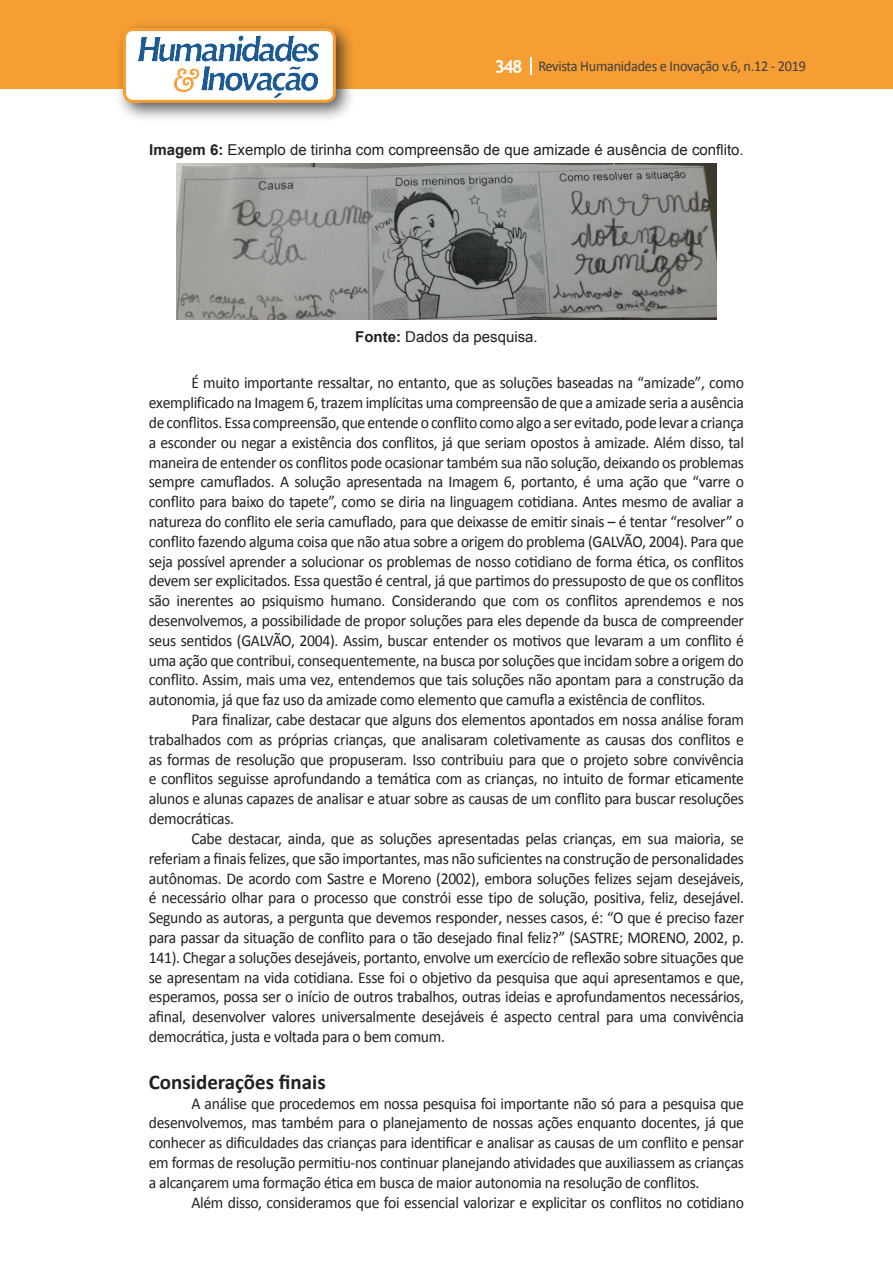
<style>
.page{position:relative;width:893px;height:1263px;background:#fff}
.page>*{position:absolute;margin:0;border:0;box-sizing:border-box;transform-origin:0 0}
.Titulo_2{font:700 21px "Calibri";color:#231f20}
.texto{font:16.5px/19.8px "Calibri";letter-spacing:-.02em;color:#231f20;text-align:justify;scale:.95 1}
.t1{font:15px "Arial";color:#231f20}
.t2{font:15px "Calibri";letter-spacing:-.02em;color:#3e3e3f;scale:.95 1}
.s1{font-family:"Trebuchet MS";font-weight:700;font-size:18px;color:#fff}
.s2{font-weight:700}
</style>
<div class="page">
<div style="left:0;top:0;width:893px;height:88px;background:#f69e34"></div>
<svg style="left:530px;top:57px;width:2px;height:18px"></svg>
<div style="left:115px;top:20px;width:241px;height:103px;background:#231f20;opacity:.75"></div>
<div style="left:125px;top:30px;width:209px;height:71px;background:#fff;border-radius:9px"></div>
<img style="left:138px;top:35px;width:181px;height:62px">
<div style="left:123px;top:28px;width:213px;height:75px;border:3px solid #f69e34;border-radius:9px"></div>
<img style="left:176px;top:164px;width:541px;height:155px">
<p class="t2" style="left:495px;top:57px;width:329px"><span class="s1">348</span> Revista Humanidades e Inovação v.6, n.12 - 2019</p>
<p class="t1" style="left:149px;top:140px;width:596px"><span class="s2">Imagem 6:</span> Exemplo de tirinha com compreensão de que amizade é ausência de conflito.</p>
<p class="t1" style="left:355px;top:327px;width:184px"><span class="s2">Fonte:</span> Dados da pesquisa.</p>
<p class="texto" style="left:149px;top:373px;width:628px;text-indent:43px">É muito importante ressaltar, no entanto, que as soluções baseadas na “amizade”, como exemplificado na Imagem 6, trazem implícitas uma compreensão de que a amizade seria a ausência de conflitos. Essa compreensão, que entende o conflito como algo a ser evitado, pode levar a criança a esconder ou negar a existência dos conflitos, já que seriam opostos à amizade. Além disso, tal maneira de entender os conflitos pode ocasionar também sua não solução, deixando os problemas sempre camuflados. A solução apresentada na Imagem 6, portanto, é uma ação que “varre o conflito para baixo do tapete”, como se diria na linguagem cotidiana. Antes mesmo de avaliar a natureza do conflito ele seria camuflado, para que deixasse de emitir sinais – é tentar “resolver” o conflito fazendo alguma coisa que não atua sobre a origem do problema (GALVÃO, 2004). Para que seja possível aprender a solucionar os problemas de nosso cotidiano de forma ética, os conflitos devem ser explicitados. Essa questão é central, já que partimos do pressuposto de que os conflitos são inerentes ao psiquismo humano. Considerando que com os conflitos aprendemos e nos desenvolvemos, a possibilidade de propor soluções para eles depende da busca de compreender seus sentidos (GALVÃO, 2004). Assim, buscar entender os motivos que levaram a um conflito é uma ação que contribui, consequentemente, na busca por soluções que incidam sobre a origem do conflito. Assim, mais uma vez, entendemos que tais soluções não apontam para a construção da autonomia, já que faz uso da amizade como elemento que camufla a existência de conflitos.</p>
<p class="texto" style="left:149px;top:710px;width:628px;text-indent:43px">Para finalizar, cabe destacar que alguns dos elementos apontados em nossa análise foram trabalhados com as próprias crianças, que analisaram coletivamente as causas dos conflitos e as formas de resolução que propuseram. Isso contribuiu para que o projeto sobre convivência e conflitos seguisse aprofundando a temática com as crianças, no intuito de formar eticamente alunos e alunas capazes de analisar e atuar sobre as causas de um conflito para buscar resoluções democráticas.</p>
<p class="texto" style="left:149px;top:828px;width:628px;text-indent:43px">Cabe destacar, ainda, que as soluções apresentadas pelas crianças, em sua maioria, se referiam a finais felizes, que são importantes, mas não suficientes na construção de personalidades autônomas. De acordo com Sastre e Moreno (2002), embora soluções felizes sejam desejáveis, é necessário olhar para o processo que constrói esse tipo de solução, positiva, feliz, desejável.<br>Segundo as autoras, a pergunta que devemos responder, nesses casos, é: “O que é preciso fazer para passar da situação de conflito para o tão desejado final feliz?” (SASTRE; MORENO, 2002, p.<br>141). Chegar a soluções desejáveis, portanto, envolve um exercício de reflexão sobre situações que se apresentam na vida cotidiana. Esse foi o objetivo da pesquisa que aqui apresentamos e que, esperamos, possa ser o início de outros trabalhos, outras ideias e aprofundamentos necessários, afinal, desenvolver valores universalmente desejáveis é aspecto central para uma convivência democrática, justa e voltada para o bem comum.</p>
<p class="Titulo_2" style="left:149px;top:1068px;width:178px">Considerações finais</p>
<p class="texto" style="left:149px;top:1093px;width:628px;text-indent:43px">A análise que procedemos em nossa pesquisa foi importante não só para a pesquisa que desenvolvemos, mas também para o planejamento de nossas ações enquanto docentes, já que conhecer as dificuldades das crianças para identificar e analisar as causas de um conflito e pensar em formas de resolução permitiu-nos continuar planejando atividades que auxiliassem as crianças a alcançarem uma formação ética em busca de maior autonomia na resolução de conflitos.</p>
<p class="texto" style="left:191px;top:1192px;width:583px">Além disso, consideramos que foi essencial valorizar e explicitar os conflitos no cotidiano</p>
</div>
